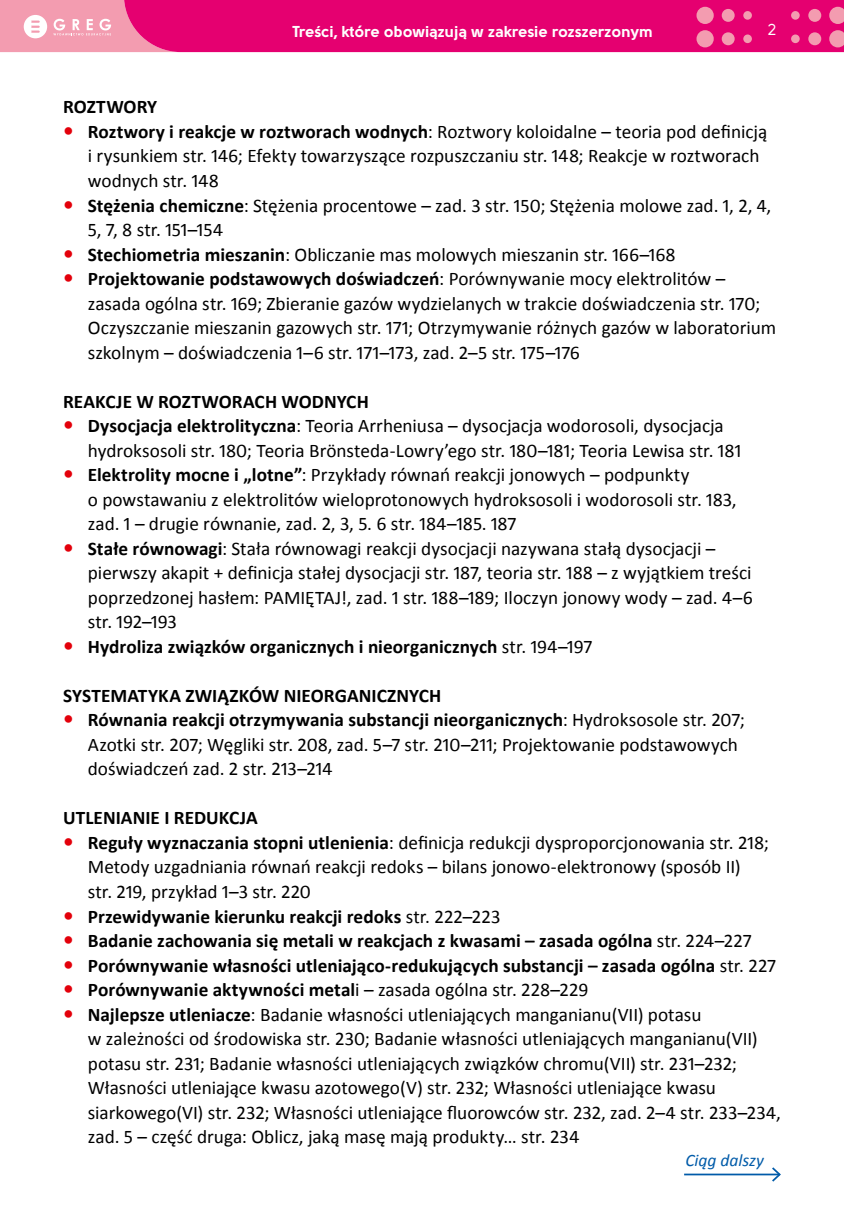
<style>
.page{position:relative;width:844px;height:1216px;background:#fff}
.page>*{position:absolute;margin:0;border:0;box-sizing:border-box;transform-origin:0 0}
.t1{font:19.25px/24.5px "Calibri";color:#000}
.t2{font:italic 17.5px "Calibri";color:#005ba9}
.t3{font:15.75px "Solomon Sans Bold";color:#fff}
.t4{font:15.75px "Solomon Sans Normal";color:#fff}
.s1{font-weight:700}
</style>
<div class="page">
<svg style="left:0;top:0;width:843px;height:52px;background:#e7207d"></svg>
<hr style="left:684px;top:1173px;width:95px;height:2px;background:#005ba9">
<svg style="left:770px;top:1167px;width:11px;height:15px"></svg>
<p class="t3" style="left:292px;top:22px;width:362px">Treści, które obowiązują w zakresie rozszerzonym</p>
<p class="t4" style="left:767px;top:21px;width:10px">2</p>
<p class="t1" style="left:88px;top:95px;width:689px;text-indent:-25px"><span class="s1">ROZTWORY<br>Roztwory i reakcje w roztworach wodnych</span>: Roztwory koloidalne – teoria pod definicją i rysunkiem str. 146; Efekty towarzyszące rozpuszczaniu str. 148; Reakcje w roztworach wodnych str. 148<br><span class="s1">Stężenia chemiczne</span>: Stężenia procentowe – zad. 3 str. 150; Stężenia molowe zad. 1, 2, 4, 5, 7, 8 str. 151–154<br><span class="s1">Stechiometria mieszanin</span>: Obliczanie mas molowych mieszanin str. 166–168<br><span class="s1">Projektowanie podstawowych doświadczeń</span>: Porównywanie mocy elektrolitów – zasada ogólna str. 169; Zbieranie gazów wydzielanych w trakcie doświadczenia str. 170; Oczyszczanie mieszanin gazowych str. 171; Otrzymywanie różnych gazów w laboratorium szkolnym – doświadczenia 1–6 str. 171–173, zad. 2–5 str. 175–176</p>
<p class="t1" style="left:88px;top:389px;width:666px;text-indent:-25px"><span class="s1">REAKCJE W ROZTWORACH WODNYCH<br>Dysocjacja elektrolityczna</span>: Teoria Arrheniusa – dysocjacja wodorosoli, dysocjacja hydroksosoli str. 180; Teoria Brönsteda-Lowry’ego str. 180–181; Teoria Lewisa str. 181<br><span class="s1">Elektrolity mocne i „lotne”</span>: Przykłady równań reakcji jonowych – podpunkty<br>o powstawaniu z elektrolitów wieloprotonowych hydroksosoli i wodorosoli str. 183, zad. 1 – drugie równanie, zad. 2, 3, 5. 6 str. 184–185. 187<br><span class="s1">Stałe równowagi</span>: Stała równowagi reakcji dysocjacji nazywana stałą dysocjacji – pierwszy akapit + definicja stałej dysocjacji str. 187, teoria str. 188 – z wyjątkiem treści poprzedzonej hasłem: PAMIĘTAJ!, zad. 1 str. 188–189; Iloczyn jonowy wody – zad. 4–6 str. 192–193<br><span class="s1">Hydroliza związków organicznych i nieorganicznych</span> str. 194–197</p>
<p class="t1" style="left:88px;top:683px;width:658px;text-indent:-25px"><span class="s1">SYSTEMATYKA ZWIĄZKÓW NIEORGANICZNYCH<br>Równania reakcji otrzymywania substancji nieorganicznych</span>: Hydroksosole str. 207; Azotki str. 207; Węgliki str. 208, zad. 5–7 str. 210–211; Projektowanie podstawowych doświadczeń zad. 2 str. 213–214</p>
<p class="t1" style="left:88px;top:805px;width:694px;text-indent:-25px"><span class="s1">UTLENIANIE I REDUKCJA<br>Reguły wyznaczania stopni utlenienia</span>: definicja redukcji dysproporcjonowania str. 218; Metody uzgadniania równań reakcji redoks – bilans jonowo-elektronowy (sposób II)<br>str. 219, przykład 1–3 str. 220<br><span class="s1">Przewidywanie kierunku reakcji redoks</span> str. 222–223<br><span class="s1">Badanie zachowania się metali w reakcjach z kwasami – zasada ogólna</span> str. 224–227<br><span class="s1">Porównywanie własności utleniająco-redukujących substancji – zasada ogólna</span> str. 227<br><span class="s1">Porównywanie aktywności metal</span>i – zasada ogólna str. 228–229<br><span class="s1">Najlepsze utleniacze</span>: Badanie własności utleniających manganianu(VII) potasu<br>w zależności od środowiska str. 230; Badanie własności utleniających manganianu(VII) potasu str. 231; Badanie własności utleniających związków chromu(VII) str. 231–232; Własności utleniające kwasu azotowego(V) str. 232; Własności utleniające kwasu siarkowego(VI) str. 232; Własności utleniające fluorowców str. 232, zad. 2–4 str. 233–234, zad. 5 – część druga: Oblicz, jaką masę mają produkty… str. 234</p>
<p class="t2" style="left:685px;top:1148px;width:80px">Ciąg dalszy</p>
</div>
